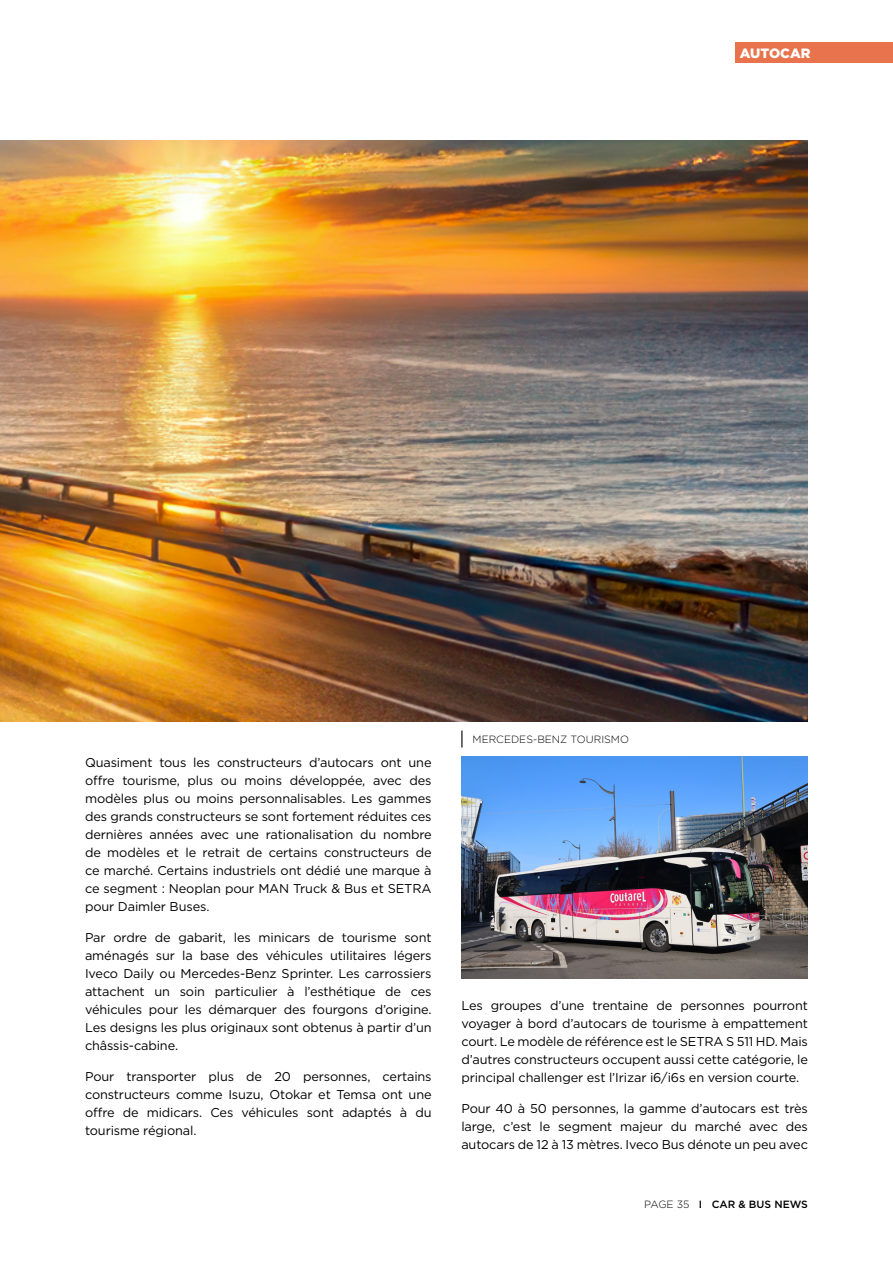
<style>
.page{position:relative;width:893px;height:1263px;background:#fff}
.page>*{position:absolute;margin:0;border:0;box-sizing:border-box;transform-origin:0 0}
.t1{font:900 13.5px "Gotham";letter-spacing:-.005em;color:#fff}
.t2{font:12.75px/18px "Gotham";letter-spacing:-.01em;color:#000;text-align:justify}
.t3{font:300 10.5px "Gotham";color:#000}
.t4{font:500 10.5px "Gotham";color:#000}
.s1{font-weight:300}
</style>
<div class="page">
<div style="left:736px;top:43px;width:157px;height:20px;background:#e8734d"></div>
<img style="left:0;top:141px;width:808px;height:580px">
<img style="left:461px;top:757px;width:347px;height:221px">
<svg style="left:461px;top:730px;width:1px;height:17px"></svg>
<p class="t1" style="left:740px;top:43px;width:72px">AUTOCAR</p>
<p class="t2" style="left:85px;top:753px;width:348px">Quasiment tous les constructeurs d’autocars ont une offre tourisme, plus ou moins développée, avec des modèles plus ou moins personnalisables. Les gammes des grands constructeurs se sont fortement réduites ces dernières années avec une rationalisation du nombre de modèles et le retrait de certains constructeurs de ce marché. Certains industriels ont dédié une marque à ce segment : Neoplan pour MAN Truck &amp; Bus et SETRA pour Daimler Buses.</p>
<p class="t2" style="left:85px;top:928px;width:348px">Par ordre de gabarit, les minicars de tourisme sont aménagés sur la base des véhicules utilitaires légers Iveco Daily ou Mercedes-Benz Sprinter. Les carrossiers attachent un soin particulier à l’esthétique de ces véhicules pour les démarquer des fourgons d’origine.<br>Les designs les plus originaux sont obtenus à partir d’un châssis-cabine.</p>
<p class="t2" style="left:85px;top:1067px;width:348px">Pour transporter plus de 20 personnes, certains constructeurs comme Isuzu, Otokar et Temsa ont une offre de midicars. Ces véhicules sont adaptés à du tourisme régional.</p>
<p class="t3" style="left:473px;top:733px;width:158px">MERCEDES-BENZ TOURISMO</p>
<p class="t2" style="left:461px;top:996px;width:348px">Les groupes d’une trentaine de personnes pourront voyager à bord d’autocars de tourisme à empattement court. Le modèle de référence est le SETRA S 511 HD. Mais d’autres constructeurs occupent aussi cette catégorie, le principal challenger est l’Irizar i6/i6s en version courte.</p>
<p class="t2" style="left:461px;top:1099px;width:348px">Pour 40 à 50 personnes, la gamme d’autocars est très large, c’est le segment majeur du marché avec des autocars de 12 à 13 mètres. Iveco Bus dénote un peu avec</p>
<p class="t4" style="left:644px;top:1197px;width:165px"><span class="s1">PAGE 35</span> I CAR &amp; BUS NEWS</p>
</div>
